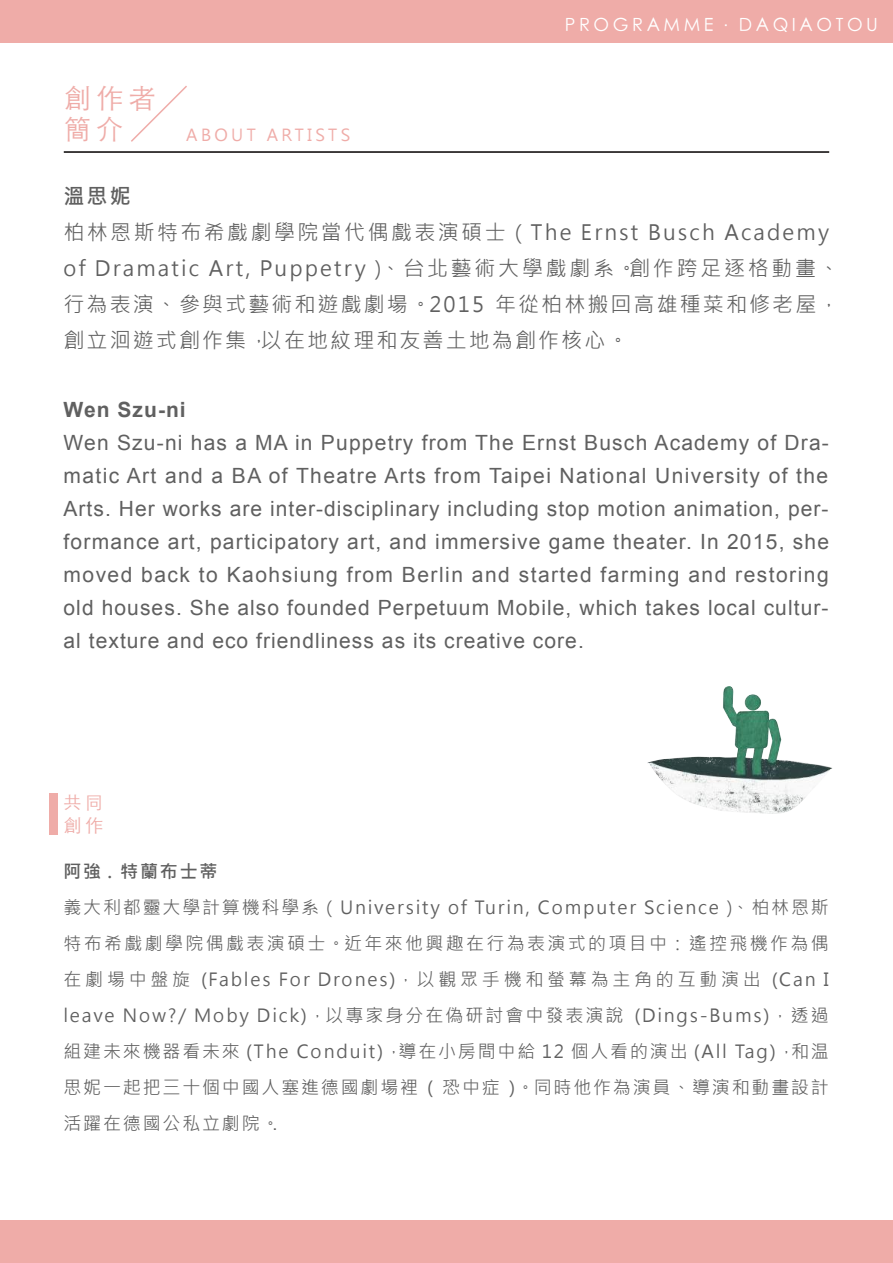
<style>
.page{position:relative;width:893px;height:1263px;background:#fff}
.page>*{position:absolute;margin:0;border:0;box-sizing:border-box;transform-origin:0 0}
.t1{font:300 27px/31.5px "ST Heiti TC";color:#efaca8}
.t2{font:21px/33px "Arial";letter-spacing:.05em;color:#606060;text-align:justify}
.t3{font:21px/36px "Microsoft Jheng Hei";letter-spacing:.1em;color:#606060}
.t4{font:700 21px "Arial";letter-spacing:.05em;color:#606060}
.t5{font:700 21px "Microsoft Jheng Hei";color:#606060}
.t6{font:18px/36px "Microsoft Jheng Hei";letter-spacing:.1em;color:#606060;text-align:justify}
.t7{font:300 18px "ST Heiti TC";letter-spacing:.2em;color:#fff}
.t8{font:700 18px "Microsoft Jheng Hei";letter-spacing:.1em;color:#606060}
.t9{font:300 18px/23.7px "ST Heiti TC";color:#efaca8}
.t10{font:16.5px "Microsoft Jheng Hei";letter-spacing:.2em;color:#efaca8}
.s1{font-family:"Arial"}
</style>
<div class="page">
<img style="left:647px;top:686px;width:186px;height:128px">
<div style="left:0;top:0;width:893px;height:42px;background:#efaca8"></div>
<div style="left:0;top:1221px;width:893px;height:42px;background:#efaca8"></div>
<hr style="left:64px;top:151px;width:765px;height:2px;background:#040000">
<svg style="left:131px;top:86px;width:56px;height:56px"></svg>
<div style="left:50px;top:793px;width:8px;height:41px;background:#efaca8"></div>
<p class="t1" style="left:64px;top:79px;width:93px">創作者簡介</p>
<p class="t10" style="left:186px;top:125px;width:165px">ABOUT ARTISTS</p>
<p class="t7" style="left:565px;top:9px;width:315px">PROGRAMME．DAQIAOTOU</p>
<p class="t5" style="left:64px;top:183px;width:69px">溫思妮</p>
<p class="t3" style="left:64px;top:214px;width:777px">柏林恩斯特布希戲劇學院當代偶戲表演碩士（The Ernst Busch Academy of Dramatic Art, Puppetry）、台北藝術大學戲劇系。創作跨足逐格動畫、行為表演、參與式藝術和遊戲劇場。2015 年從柏林搬回高雄種菜和修老屋，創立洄遊式創作集，以在地紋理和友善土地為創作核心。</p>
<p class="t4" style="left:64px;top:396px;width:124px">Wen Szu-ni</p>
<p class="t2" style="left:64px;top:426px;width:767px">Wen Szu-ni has a MA in Puppetry from The Ernst Busch Academy of Dra&shy;matic Art and a BA of Theatre Arts from Taipei National University of the Arts. Her works are inter-disciplinary including stop motion animation, per&shy;formance art, participatory art, and immersive game theater. In 2015, she moved back to Kaohsiung from Berlin and started farming and restoring old houses. She also founded Perpetuum Mobile, which takes local cultur&shy;al texture and eco friendliness as its creative core.</p>
<p class="t9" style="left:63px;top:788px;width:41px">共同創作</p>
<p class="t8" style="left:64px;top:860px;width:155px">阿強 . 特蘭布士蒂</p>
<p class="t6" style="left:64px;top:889px;width:767px">義大利都靈大學計算機科學系（University of Turin, Computer Science）、柏林恩斯特布希戲劇學院偶戲表演碩士。近年來他興趣在行為表演式的項目中：遙控飛機作為偶在劇場中盤旋 (Fables For Drones)，以觀眾手機和螢幕為主角的互動演出 (Can I leave Now?/ Moby Dick)，以專家身分在偽研討會中發表演說 (Dings-Bums)，透過組建未來機器看未來 (The Conduit)，導在小房間中給 12 個人看的演出 (All Tag)，和温思妮一起把三十個中國人塞進德國劇場裡 ( 恐中症 )。同時他作為演員、導演和動畫設計活躍在德國公私立劇院。<span class="s1">.</span></p>
</div>
